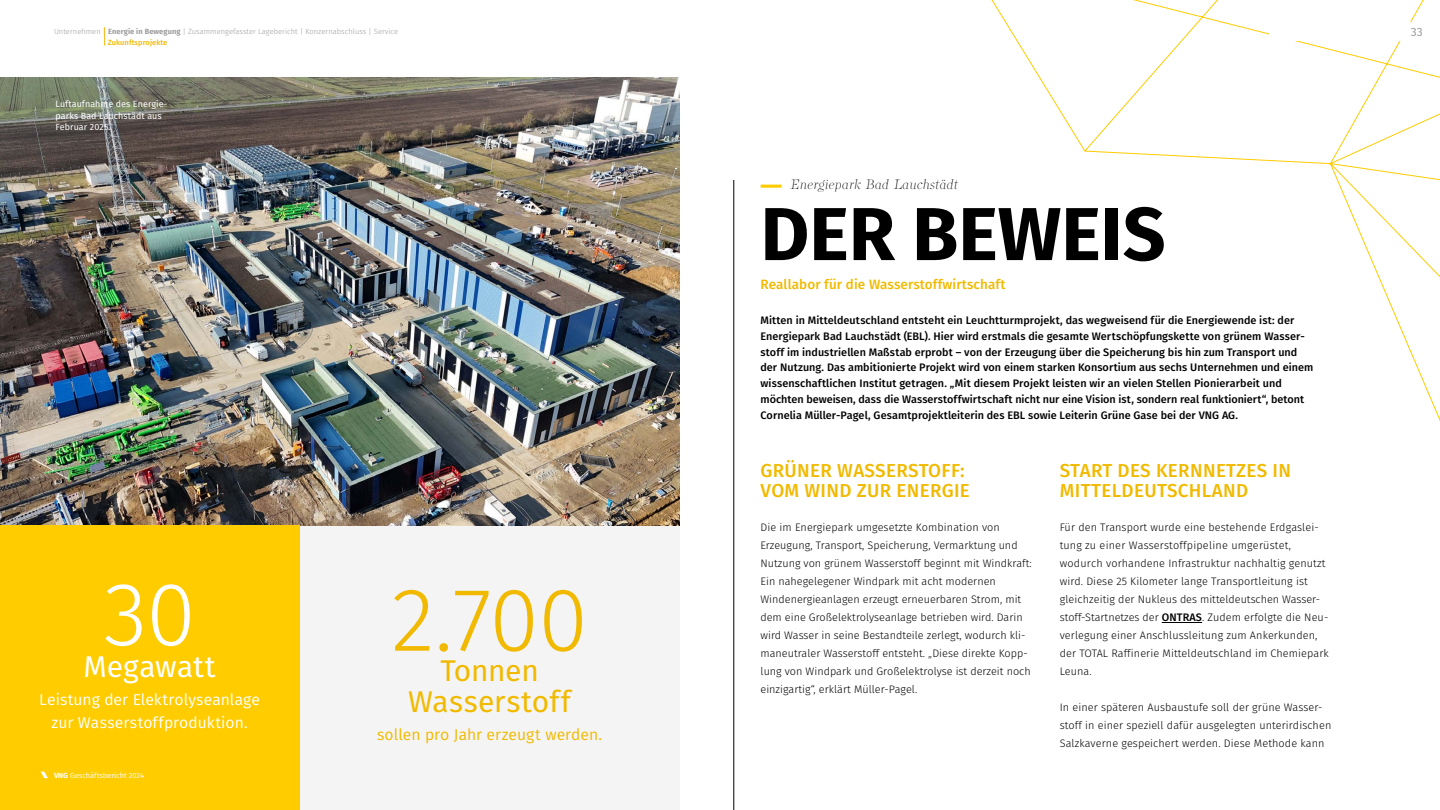
<style>
.page{position:relative;width:1440px;height:810px;background:#fff}
.page>*{position:absolute;margin:0;border:0;box-sizing:border-box;transform-origin:0 0}
.t1{font:300 90px "Fira Sans";color:#f1ba00}
.t2{font:300 90px "Fira Sans";color:#fff}
.t3{font:700 75px "Fira Sans";color:#000}
.t4{font:30px/30.8px "Fira Sans";letter-spacing:-.005em;color:#f1ba00;text-align:center}
.t5{font:30px "Fira Sans";letter-spacing:.005em;color:#fff}
.t6{font:500 18.75px/20.2px "Fira Sans";letter-spacing:.02em;color:#f1ba00}
.t7{font:15.75px/23.2px "Fira Sans";color:#fff;text-align:center}
.t8{font:15.75px "Fira Sans";color:#f1ba00}
.t9{font:500 13.5px "Fira Sans";letter-spacing:.01em;color:#f1ba00}
.t10{font:italic 200 13.5px "Bomboniere";letter-spacing:.02em;color:#000}
.t11{font:12px "Fira Sans";color:#9d9d9d}
.t12{font:300 10.88px/18px "Fira Sans";color:#000}
.t13{font:500 10.88px/15.8px "Fira Sans";letter-spacing:.005em;color:#000}
.t14{font:9px/11.2px "Fira Sans";letter-spacing:.01em;color:#fff}
.t15{font:300 7.5px/11.9px "Fira Sans";letter-spacing:.01em;color:#9d9d9d}
.t16{font:7.5px "Fira Sans";color:#fff}
.s1{font-weight:700}
.s2{font-weight:500;color:#f1ba00}
.s3{font-weight:500}
</style>
<div class="page">
<div style="left:299px;top:525px;width:381px;height:285px;background:#f4f4f4"></div>
<img style="left:0;top:77px;width:680px;height:448px">
<hr style="left:1162px;top:622px;width:40px;height:1px;background:#000">
<div style="left:0;top:525px;width:299px;height:285px;background:#fc0"></div>
<hr style="left:734px;top:180px;width:1px;height:630px;background:#000">
<svg style="left:733px;top:0;width:707px;height:477px"></svg>
<div style="left:1269px;top:22px;width:171px;height:19px;background:#fff"></div>
<svg style="left:41px;top:772px;width:7px;height:6px"></svg>
<svg style="left:104px;top:27px;width:1px;height:18px"></svg>
<p class="t15" style="left:108px;top:25px;width:292px;text-indent:-54px">Unternehmen | <span class="s1">Energie in Bewegung</span> | Zusammengefasster Lagebericht | Konzernabschluss | Service<br><span class="s2">Zukunftsprojekte</span></p>
<p class="t14" style="left:56px;top:98px;width:113px">Luftaufnahme des Energie&shy;parks Bad Lauchstädt aus<br>Februar 2025.</p>
<h1 class="t2" style="left:104px;top:550px;width:94px">30</h1>
<h3 class="t5" style="left:83px;top:644px;width:134px">Megawatt</h3>
<h3 class="t7" style="left:39px;top:687px;width:222px">Leistung der Elektrolyseanlage zur Wasserstoffproduktion.</h3>
<p class="t16" style="left:54px;top:770px;width:92px"><span class="s1">VNG</span> Geschäftsbericht 2024</p>
<h1 class="t1" style="left:391px;top:555px;width:198px">2.700</h1>
<h3 class="t4" style="left:408px;top:655px;width:164px">Tonnen<br>Wasserstoff</h3>
<h3 class="t8" style="left:377px;top:722px;width:226px">sollen pro Jahr erzeugt werden.</h3>
<p class="t10" style="left:790px;top:174px;width:170px">Energiepark Bad Lauchstädt</p>
<h2 class="t3" style="left:761px;top:171px;width:407px">DER BEWEIS</h2>
<p class="t9" style="left:761px;top:274px;width:246px">Reallabor für die Wasserstoffwirtschaft</p>
<p class="t13" style="left:761px;top:312px;width:554px">Mitten in Mitteldeutschland entsteht ein Leuchtturmprojekt, das wegweisend für die Energiewende ist: der Energiepark Bad Lauchstädt (EBL). Hier wird erstmals die gesamte Wertschöpfungskette von grünem Wasser&shy;stoff im industriellen Maßstab erprobt – von der Erzeugung über die Speicherung bis hin zum Transport und der Nutzung. Das ambitionierte Projekt wird von einem starken Konsortium aus sechs Unternehmen und einem wissenschaftlichen Institut getragen. „Mit diesem Projekt leisten wir an vielen Stellen Pionierarbeit und möchten beweisen, dass die Wasserstoffwirtschaft nicht nur eine Vision ist, sondern real funktioniert“, betont Cornelia Müller-Pagel, Gesamtprojektleiterin des EBL sowie Leiterin Grüne Gase bei der VNG AG.</p>
<h3 class="t6" style="left:761px;top:459px;width:211px">GRÜNER WASSERSTOFF:<br>VOM WIND ZUR ENERGIE</h3>
<p class="t12" style="left:761px;top:518px;width:273px">Die im Energiepark umgesetzte Kombination von Erzeugung, Transport, Speicherung, Vermarktung und Nutzung von grünem Wasserstoff beginnt mit Windkraft:<br>Ein nahegelegener Windpark mit acht modernen Windenergieanlagen erzeugt erneuerbaren Strom, mit dem eine Großelektrolyseanlage betrieben wird. Darin wird Wasser in seine Bestandteile zerlegt, wodurch kli&shy;maneutraler Wasserstoff entsteht. „Diese direkte Kopp&shy;lung von Windpark und Großelektrolyse ist derzeit noch einzigartig“, erklärt Müller-Pagel.</p>
<h3 class="t6" style="left:1060px;top:459px;width:233px">START DES KERNNETZES IN<br>MITTELDEUTSCHLAND</h3>
<p class="t12" style="left:1060px;top:518px;width:271px">Für den Transport wurde eine bestehende Erdgaslei&shy;tung zu einer Wasserstoffpipeline umgerüstet, wodurch vorhandene Infrastruktur nachhaltig genutzt wird. Diese 25 Kilometer lange Transportleitung ist gleichzeitig der Nukleus des mitteldeutschen Wasser&shy;stoff-Startnetzes der <span class="s3">ONTRAS</span>. Zudem erfolgte die Neu&shy;verlegung einer Anschlussleitung zum Ankerkunden, der TOTAL Raffinerie Mitteldeutschland im Chemiepark Leuna.</p>
<p class="t12" style="left:1060px;top:698px;width:273px">In einer späteren Ausbaustufe soll der grüne Wasser&shy;stoff in einer speziell dafür ausgelegten unterirdischen<br>Salzkaverne gespeichert werden. Diese Methode kann</p>
<p class="t11" style="left:1411px;top:22px;width:13px">33</p>
</div>
